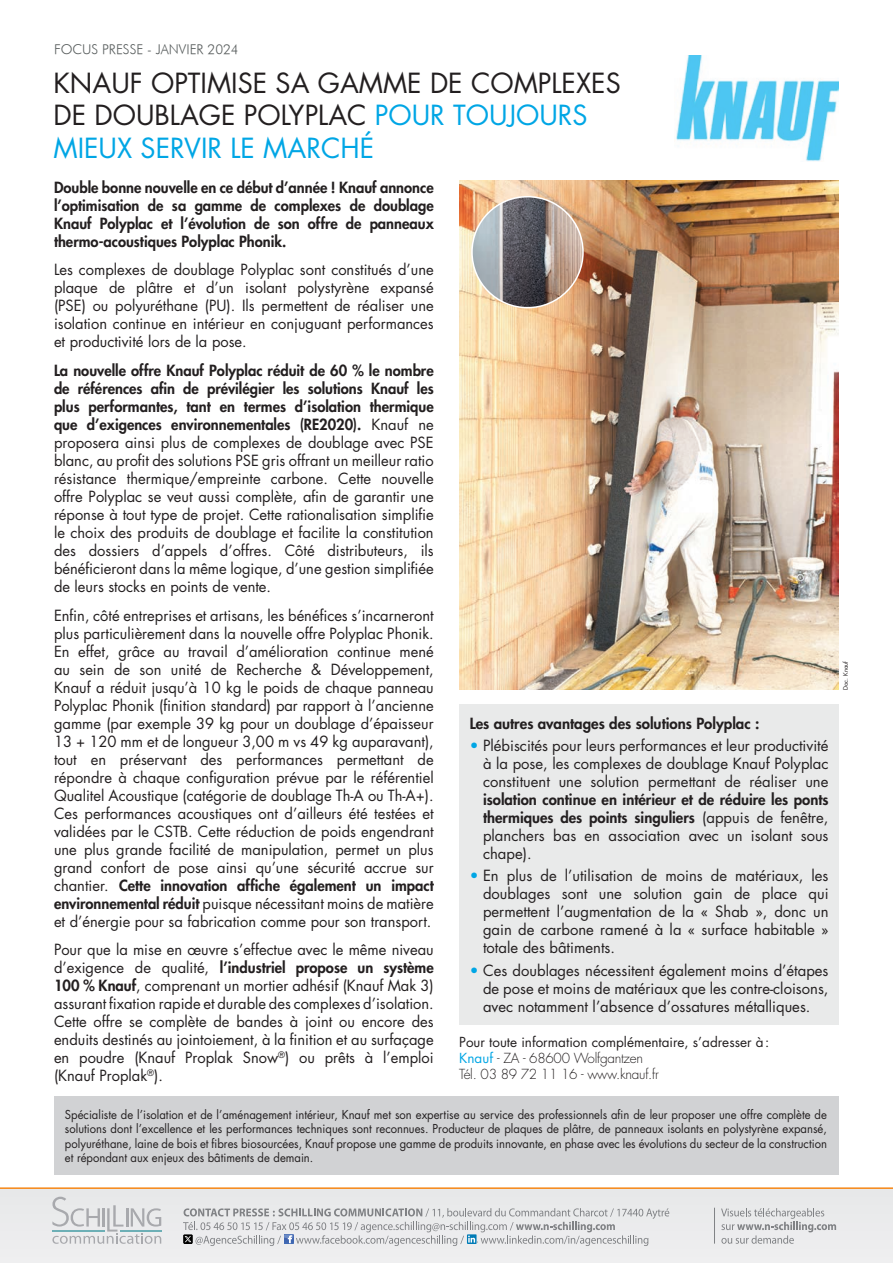
<style>
.page{position:relative;width:893px;height:1263px;background:#fff}
.page>*{position:absolute;margin:0;border:0;box-sizing:border-box;transform-origin:0 0}
.t1{font:27px/32.4px "Futura Std";color:#231f20}
.t2{font:15px/18px "Futura Std";color:#231f20;text-align:justify}
.t3{font:800 15px/18px "Futura";color:#231f20;text-align:justify}
.t4{font:300 13.5px/16.2px "Futura Std";letter-spacing:-.02em;color:#231f20}
.t5{font:13.5px "Futura Std";color:#231f20}
.t6{font:italic 13.5px "Futura";color:#595e5e}
.t7{font:12px/14.4px "Futura Std";color:#231f20;text-align:justify;scale:.94 1}
.t8{font:6px "Futura Std";color:#231f20}
.s1{color:#00a6e5}
.s2{font-family:"Futura";font-weight:800}
.s3{font-weight:400;color:#00a6e5}
</style>
<div class="page">
<img style="left:676px;top:55px;width:163px;height:106px">
<img style="left:459px;top:181px;width:380px;height:509px">
<div style="left:0;top:1188px;width:893px;height:75px;background:#ebebed"></div>
<svg style="left:52px;top:1197px;width:109px;height:47px"></svg>
<svg style="left:721px;top:1208px;width:115px;height:36px"></svg>
<hr style="left:714px;top:1208px;width:1px;height:35px;background:#808285">
<svg style="left:183px;top:1208px;width:486px;height:38px"></svg>
<hr style="left:0;top:1187px;width:893px;height:2px;background:#f68b1f">
<div style="left:54px;top:1096px;width:785px;height:78px;background:#d1d2d4"></div>
<img style="left:472px;top:197px;width:111px;height:111px;border-radius:55px">
<div style="left:471px;top:196px;width:113px;height:112px;border:2px solid #fff;border-radius:50%"></div>
<div style="left:459px;top:704px;width:380px;height:320px;background:#e9eaea"></div>
<p class="t6" style="left:54px;top:41px;width:186px">FOCUS PRESSE - JANVIER 2024</p>
<p class="t1" style="left:53px;top:67px;width:569px">KNAUF OPTIMISE SA GAMME DE COMPLEXES<br>DE DOUBLAGE POLYPLAC <span class="s1">POUR TOUJOURS<br>MIEUX SERVIR LE MARCHÉ</span></p>
<p class="t3" style="left:54px;top:178px;width:381px">Double bonne nouvelle en ce début d’année ! Knauf annonce l’optimisation de sa gamme de complexes de doublage Knauf Polyplac et l’évolution de son offre de panneaux thermo-acoustiques Polyplac Phonik.</p>
<p class="t2" style="left:54px;top:261px;width:381px">Les complexes de doublage Polyplac sont constitués d’une plaque de plâtre et d’un isolant polystyrène expansé (PSE) ou polyuréthane (PU). Ils permettent de réaliser une isolation continue en intérieur en conjuguant performances et productivité lors de la pose.</p>
<p class="t2" style="left:54px;top:362px;width:381px"><span class="s2">La nouvelle offre Knauf Polyplac réduit de 60 % le nombre de références afin de prévilégier les solutions Knauf les plus performantes, tant en termes d’isolation thermique que d’exigences environnementales (RE2020).</span> Knauf ne proposera ainsi plus de complexes de doublage avec PSE blanc, au profit des solutions PSE gris offrant un meilleur ratio résistance thermique/empreinte carbone. Cette nouvelle offre Polyplac se veut aussi complète, afin de garantir une réponse à tout type de projet. Cette rationalisation simplifie le choix des produits de doublage et facilite la constitution des dossiers d’appels d’offres. Côté distributeurs, ils bénéficieront dans la même logique, d’une gestion simplifiée de leurs stocks en points de vente.</p>
<p class="t2" style="left:54px;top:606px;width:381px">Enfin, côté entreprises et artisans, les bénéfices s’incarneront plus particulièrement dans la nouvelle offre Polyplac Phonik.<br>En effet, grâce au travail d’amélioration continue mené au sein de son unité de Recherche &amp; Développement, Knauf a réduit jusqu’à 10 kg le poids de chaque panneau Polyplac Phonik (finition standard) par rapport à l’ancienne gamme (par exemple 39 kg pour un doublage d’épaisseur 13 + 120 mm et de longueur 3,00 m vs 49 kg auparavant), tout en préservant des performances permettant de répondre à chaque configuration prévue par le référentiel Qualitel Acoustique (catégorie de doublage Th-A ou Th-A+).<br>Ces performances acoustiques ont d’ailleurs été testées et validées par le CSTB. Cette réduction de poids engendrant une plus grande facilité de manipulation, permet un plus grand confort de pose ainsi qu’une sécurité accrue sur chantier. <span class="s2">Cette innovation affiche également un impact environnemental réduit</span> puisque nécessitant moins de matière et d’énergie pour sa fabrication comme pour son transport.</p>
<p class="t2" style="left:54px;top:941px;width:381px">Pour que la mise en œuvre s’effectue avec le même niveau d’exigence de qualité, <span class="s2">l’industriel propose un système 100 % Knauf</span>, comprenant un mortier adhésif (Knauf Mak 3) assurant fixation rapide et durable des complexes d’isolation.<br>Cette offre se complète de bandes à joint ou encore des enduits destinés au jointoiement, à la finition et au surfaçage en poudre (Knauf Proplak Snow<sup>®</sup>) ou prêts à l’emploi (Knauf Proplak<sup>®</sup>).</p>
<p class="t3" style="left:470px;top:714px;width:291px">Les autres avantages des solutions Polyplac :</p>
<p class="t2" style="left:483px;top:737px;width:347px;text-indent:-13px"><span class="s1">•</span> Plébiscités pour leurs performances et leur productivité à la pose, les complexes de doublage Knauf Polyplac constituent une solution permettant de réaliser une <span class="s2">isolation continue en intérieur et de réduire les ponts thermiques des points singuliers</span> (appuis de fenêtre, planchers bas en association avec un isolant sous chape).</p>
<p class="t2" style="left:483px;top:867px;width:347px;text-indent:-13px"><span class="s1">•</span> En plus de l’utilisation de moins de matériaux, les doublages sont une solution gain de place qui permettent l’augmentation de la « Shab », donc un gain de carbone ramené à la « surface habitable » totale des bâtiments.</p>
<p class="t2" style="left:483px;top:961px;width:347px;text-indent:-13px"><span class="s1">•</span> Ces doublages nécessitent également moins d’étapes de pose et moins de matériaux que les contre-cloisons, avec notamment l’absence d’ossatures métalliques.</p>
<p class="t5" style="left:459px;top:1033px;width:312px">Pour toute information complémentaire, s’adresser à:</p>
<p class="t4" style="left:459px;top:1050px;width:201px"><span class="s3">Knauf</span> - ZA - 68600 Wolfgantzen<br>Tél. 03 89 72 11 16 - www.knauf.fr</p>
<p class="t7" style="left:65px;top:1107px;width:812px">Spécialiste de l’isolation et de l’aménagement intérieur, Knauf met son expertise au service des professionnels afin de leur proposer une offre complète de solutions dont l’excellence et les performances techniques sont reconnues. Producteur de plaques de plâtre, de panneaux isolants en polystyrène expansé, polyuréthane, laine de bois et fibres biosourcées, Knauf propose une gamme de produits innovante, en phase avec les évolutions du secteur de la construction et répondant aux enjeux des bâtiments de demain.</p>
<p class="t8" style="left:842px;top:690px;width:31px;rotate:-90deg">Doc. Knauf</p>
</div>
